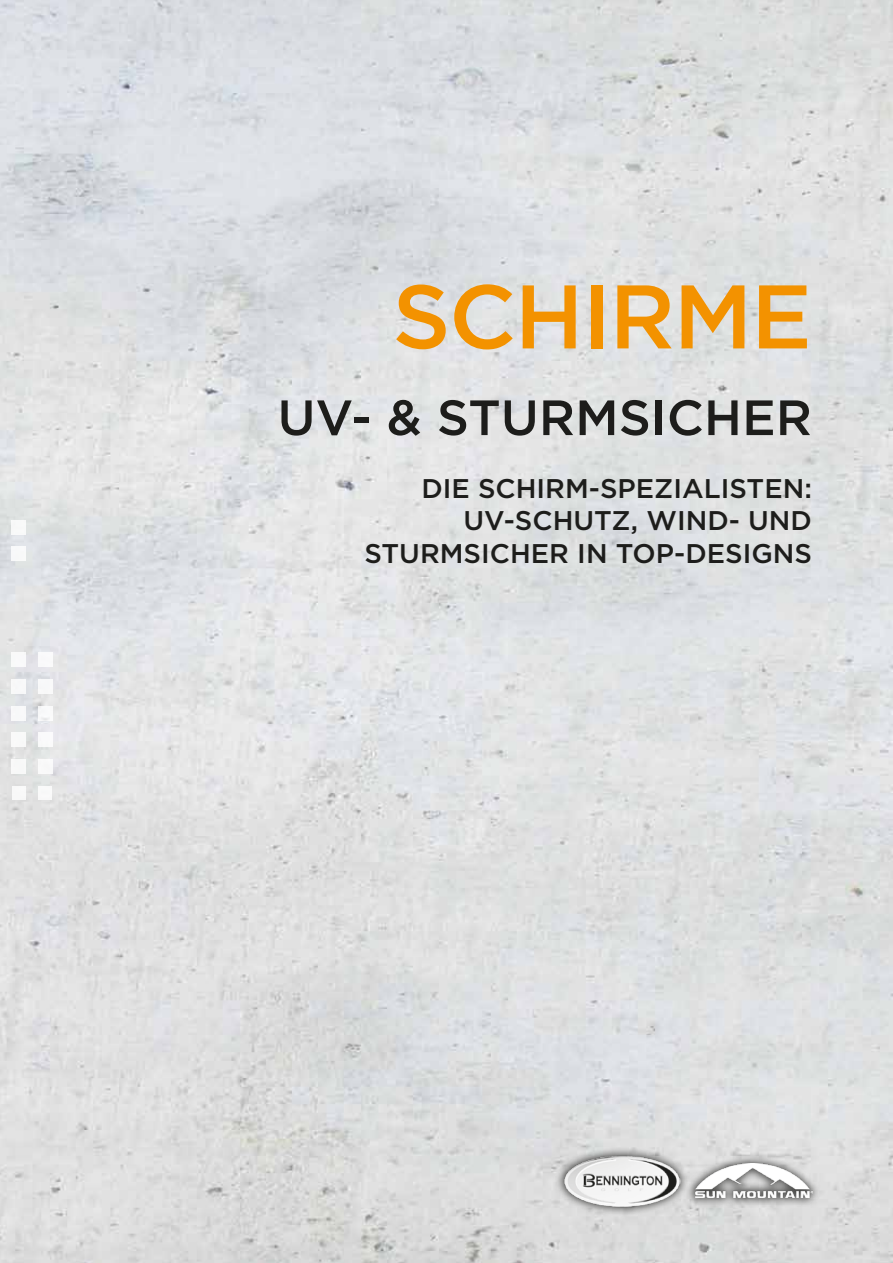
<style>
.page{position:relative;width:893px;height:1263px;background:#fff}
.page>*{position:absolute;margin:0;border:0;box-sizing:border-box;transform-origin:0 0}
.t1{font:500 90px "Gotham";color:#f39200}
.t2{font:500 49.5px "Gotham";color:#1d1d1b}
.t3{font:500 27px/32.4px "Gotham";color:#1d1d1b;text-align:right}
</style>
<div class="page">
<img style="left:0;top:0;width:893px;height:1263px">
<div style="left:11px;top:520px;width:15px;height:14px;background:#f8f9f9"></div>
<div style="left:11px;top:547px;width:15px;height:14px;background:#f8f9f9"></div>
<div style="left:12px;top:653px;width:14px;height:14px;background:#fff"></div>
<div style="left:38px;top:653px;width:14px;height:14px;background:#fff"></div>
<div style="left:12px;top:679px;width:14px;height:15px;background:#f8f8f9"></div>
<div style="left:38px;top:679px;width:14px;height:15px;background:#f8f8f9"></div>
<div style="left:12px;top:706px;width:14px;height:14px;background:#f8f8f9"></div>
<div style="left:38px;top:706px;width:14px;height:14px;background:#fff"></div>
<div style="left:12px;top:732px;width:14px;height:15px;background:#f8f9f9"></div>
<div style="left:38px;top:732px;width:14px;height:15px;background:#fff"></div>
<div style="left:12px;top:759px;width:14px;height:14px;background:#f8f8f8"></div>
<div style="left:38px;top:759px;width:14px;height:14px;background:#fff"></div>
<div style="left:12px;top:786px;width:14px;height:14px;background:#f8f8f8"></div>
<div style="left:38px;top:786px;width:14px;height:14px;background:#fff"></div>
<div style="left:686px;top:1154px;width:135px;height:53px;background:#1d1d1b;opacity:.75"></div>
<img style="left:695px;top:1164px;width:117px;height:33px">
<div style="left:555px;top:1146px;width:134px;height:69px;background:#1d1d1b;opacity:.75"></div>
<img style="left:563px;top:1154px;width:117px;height:53px">
<h1 class="t1" style="left:392px;top:258px;width:117px">SCHIRME</h1>
<h2 class="t2" style="left:278px;top:385px;width:226px">UV- &amp; STURMSICHER</h2>
<p class="t3" style="left:364px;top:472px;width:449px">DIE SCHIRM-SPEZIALISTEN:<br>UV-SCHUTZ, WIND- UND<br>STURMSICHER IN TOP-DESIGNS</p>
</div>
